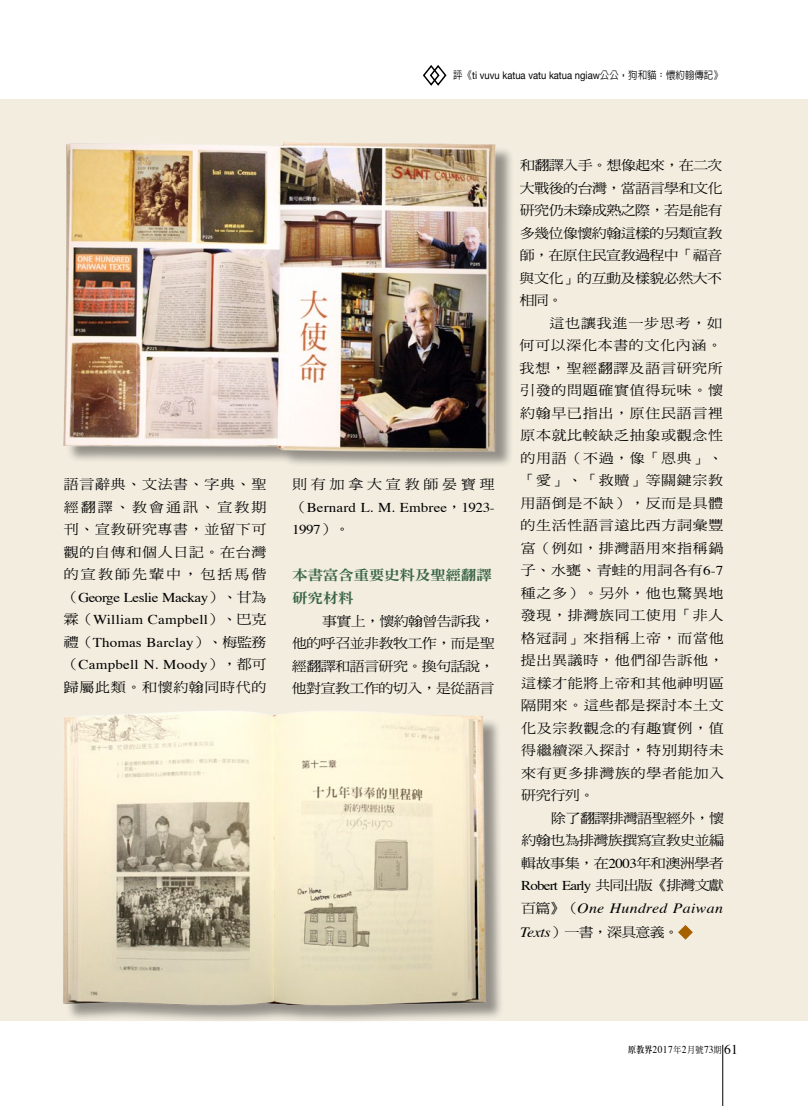
<style>
.page{position:relative;width:808px;height:1106px;background:#fff}
.page>*{position:absolute;margin:0;border:0;box-sizing:border-box;transform-origin:0 0}
.t1{font:italic 14.1px "Times";letter-spacing:.025em;color:#000;scale:1.11 1}
.t2{font:14.1px/22.5px "DF Ming Std W9";letter-spacing:-.025em;color:#396545;scale:1.11 1}
.t3{font:13.5px/22.5px "DF Ming Std W5";letter-spacing:.045em;color:#000;text-align:justify;scale:1.11 1}
.t4{font:13.5px/22.5px "Times";letter-spacing:.01em;color:#000;text-align:justify;scale:1.11 1}
.t5{font:13.5px "Times";letter-spacing:-.05em;color:#000;scale:1.11 1}
.t6{font:13.5px "DF Ming Std W5";letter-spacing:.25em;color:#000;scale:1.11 1}
.t7{font:10.5px "Helvetica Neue";color:#000;scale:.9 1}
.t8{font:10.5px "Times";letter-spacing:.05em;color:#000;scale:.9 1}
.s1{font-family:"AR Hei B5";font-weight:500}
.s2{font-family:"DF Ming Std W5"}
.s3{font-family:"Times"}
.s4{font-family:"DF Ming Std W5";font-style:normal;font-size:13.5px}
.s5{font-family:"Times";font-style:italic;font-size:14.1px}
.s6{font-family:"AR Ming B5";font-weight:800;font-size:9px}
.s7{font-family:"DF Ming Std W5";font-size:9px}
.s8{font-size:13.5px}
</style>
<div class="page">
<div style="left:0;top:99px;width:808px;height:921px;background:#f3ede0"></div>
<hr style="left:722px;top:1044px;width:1px;height:62px;background:#000">
<svg style="left:678px;top:925px;width:15px;height:14px"></svg>
<svg style="left:423px;top:65px;width:24px;height:21px"></svg>
<img style="left:63px;top:142px;width:448px;height:323px">
<img style="left:15px;top:711px;width:502px;height:310px">
<p class="t7" style="left:453px;top:68px;width:301px"><span class="s1">評《</span>ti vuvu katua vatu katua ngiaw<span class="s1">公公，狗和貓：懷約翰傳記》</span></p>
<p class="t3" style="left:64px;top:473px;width:184px">語言辭典、文法書、字典、聖經翻譯、教會通訊、宣教期刊、宣教研究專書，並留下可觀的自傳和個人日記。在台灣的宣教師先輩中，包括馬偕</p>
<p class="t4" style="left:64px;top:585px;width:184px"><span class="s2">（</span>George Leslie Mackay<span class="s2">）、甘為霖（</span>William Campbell<span class="s2">）、巴克禮（</span>Thomas Barclay<span class="s2">）、梅監務（</span>Campbell N. Moody<span class="s2">），都可</span></p>
<p class="t3" style="left:64px;top:675px;width:184px">歸屬此類。和懷約翰同時代的</p>
<p class="t6" style="left:292px;top:477px;width:184px">則有加拿大宣教師晏寶理</p>
<p class="t4" style="left:292px;top:495px;width:184px"><span class="s2">（</span>Bernard L. M. Embree<span class="s2">，</span>1923-<br>1997<span class="s2">）。</span></p>
<p class="t2" style="left:292px;top:563px;width:182px">本書富含重要史料及聖經翻譯研究材料</p>
<p class="t3" style="left:292px;top:609px;width:184px;text-indent:30px">事實上，懷約翰曾告訴我，他的呼召並非教牧工作，而是聖經翻譯和語言研究。換句話說，他對宣教工作的切入，是從語言</p>
<p class="t3" style="left:519px;top:154px;width:185px">和翻譯入手。想像起來，在二次大戰後的台灣，當語言學和文化研究仍未臻成熟之際，若是能有多幾位像懷約翰這樣的另類宣教師，在原住民宣教過程中「福音與文化」的互動及樣貌必然大不相同。</p>
<p class="t3" style="left:519px;top:311px;width:186px;text-align:left;text-indent:30px">這也讓我進一步思考，如何可以深化本書的文化內涵。我想，聖經翻譯及語言研究所引發的問題確實值得玩味。懷約翰早已指出，原住民語言裡原本就比較缺乏抽象或觀念性的用語（不過，像「恩典」、「愛」、「救贖」等關鍵宗教用語倒是不缺），反而是具體的生活性語言遠比西方詞彙豐富（例如，排灣語用來指稱鍋子、水甕、青蛙的用詞各有<span class="s3">6-7</span>種之多）。另外，他也驚異地發現，排灣族同工使用「非人格冠詞」來指稱上帝，而當他提出異議時，他們卻告訴他，這樣才能將上帝和其他神明區隔開來。這些都是探討本土文化及宗教觀念的有趣實例，值得繼續深入探討，特別期待未來有更多排灣族的學者能加入研究行列。</p>
<p class="t3" style="left:521px;top:806px;width:184px;text-indent:30px">除了翻譯排灣語聖經外，懷約翰也為排灣族撰寫宣教史並編輯故事集，在<span class="s3">2003</span>年和澳洲學者</p>
<p class="t5" style="left:521px;top:873px;width:184px">Robert Early <span class="s2">共同出版《排灣文獻</span></p>
<p class="t1" style="left:521px;top:896px;width:183px"><span class="s4">百篇》（</span>One Hundred Paiwan</p>
<p class="t3" style="left:520px;top:920px;width:144px"><span class="s5">Texts</span>）一書，深具意義。</p>
<p class="t8" style="left:628px;top:1039px;width:123px"><span class="s6">原教界</span>2017<span class="s7">年</span>2<span class="s7">月號</span>73<span class="s7">期</span> <span class="s8">61</span></p>
</div>
